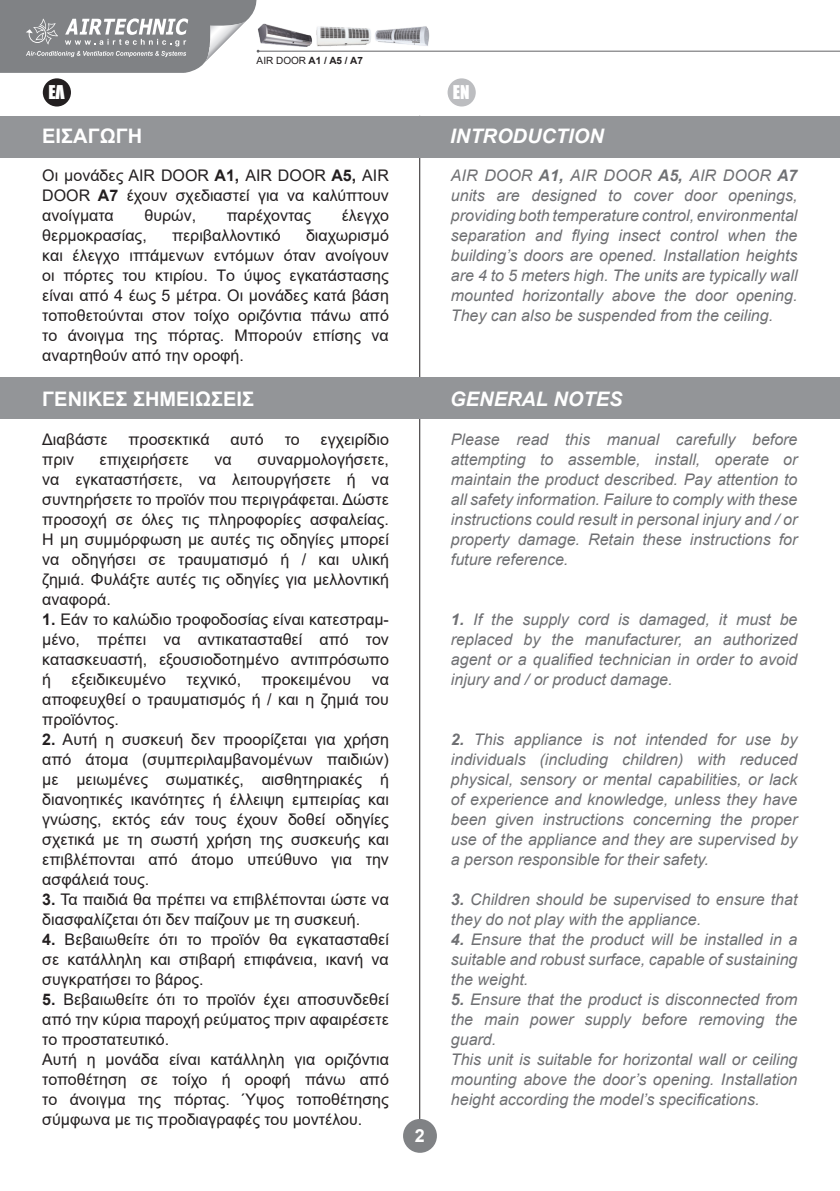
<style>
.page{position:relative;width:840px;height:1191px;background:#fff}
.page>*{position:absolute;margin:0;border:0;box-sizing:border-box;transform-origin:0 0}
.t1{font:700 20px "Arial";color:#fff}
.t2{font:italic 700 20px "Arial";color:#fff}
.t3{font:700 18px "Arial";color:#fff}
.t4{font:17.4px "Impact";color:#fff}
.t5{font:16px/20px "Arial";color:#231f20;text-align:justify}
.t6{font:italic 16px/20px "Arial";color:#6f7073;text-align:justify}
.t7{font:700 10px "Arial";color:#231f20}
.s1{font-weight:400}
.s2{font-weight:700}
</style>
<div class="page">
<img style="left:260px;top:23px;width:52px;height:24px">
<img style="left:316px;top:26px;width:55px;height:21px">
<img style="left:375px;top:26px;width:55px;height:20px">
<hr style="left:419px;top:116px;width:1px;height:1003px;background:#231f20">
<div style="left:403px;top:1119px;width:33px;height:33px;background:#808285;border-radius:50%"></div>
<hr style="left:258px;top:51px;width:581px;height:1px;background:#636366">
<svg style="left:0;top:0;width:260px;height:73px"></svg>
<div style="left:43px;top:78px;width:28px;height:28px;background:#231f20;border-radius:50%"></div>
<div style="left:447px;top:78px;width:28px;height:28px;background:#bcbdc0;border-radius:50%"></div>
<div style="left:0;top:116px;width:839px;height:42px;background:#939598"></div>
<div style="left:0;top:377px;width:839px;height:42px;background:#939598"></div>
<p class="t7" style="left:256px;top:53px;width:108px"><span class="s1">AIR DOOR</span> A1 / A5 / A7</p>
<p class="t4" style="left:48px;top:79px;width:18px">ΕΛ</p>
<p class="t4" style="left:452px;top:79px;width:18px">EN</p>
<p class="t1" style="left:42px;top:122px;width:101px">ΕΙΣΑΓΩΓΗ</p>
<p class="t2" style="left:450px;top:123px;width:155px">INTRODUCTION</p>
<p class="t6" style="left:450px;top:165px;width:348px">AIR DOOR <span class="s2">A1,</span> AIR DOOR <span class="s2">A5,</span> AIR DOOR <span class="s2">A7 </span>units are designed to cover door openings, providing both temperature control, environmental separation and flying insect control when the building’s doors are opened. Installation heights are 4 to 5 meters high. The units are typically wall mounted horizontally above the door opening.<br>They can also be suspended from the ceiling.</p>
<p class="t5" style="left:42px;top:165px;width:348px">Οι μονάδες AIR DOOR <span class="s2">A1,</span> AIR DOOR <span class="s2">A5,</span> AIR DOOR <span class="s2">A7</span> έχουν σχεδιαστεί για να καλύπτουν ανοίγματα</p>
<p class="t5" style="left:144px;top:205px;width:53px">θυρών,</p>
<p class="t5" style="left:227px;top:205px;width:86px">παρέχοντας</p>
<p class="t5" style="left:341px;top:205px;width:49px">έλεγχο</p>
<p class="t5" style="left:42px;top:225px;width:106px">θερμοκρασίας,</p>
<p class="t5" style="left:172px;top:225px;width:110px">περιβαλλοντικό</p>
<p class="t5" style="left:42px;top:225px;width:348px;text-indent:263px">διαχωρισμό και έλεγχο ιπτάμενων εντόμων όταν ανοίγουν οι πόρτες του κτιρίου. Τo ύψος εγκατάστασης είναι από 4 έως 5 μέτρα. Οι μονάδες κατά βάση τοποθετούνται στον τοίχο οριζόντια πάνω από το άνοιγμα της πόρτας. Μπορούν επίσης να αναρτηθούν από την οροφή.</p>
<p class="t1" style="left:42px;top:384px;width:213px">ΓΕΝΙΚΕΣ ΣΗΜΕΙΩΣΕΙΣ</p>
<p class="t2" style="left:450px;top:385px;width:173px">GENERAL NOTES</p>
<p class="t6" style="left:450px;top:429px;width:348px">Please read this manual carefully before attempting to assemble, install, operate or maintain the product described. Pay attention to all safety information. Failure to comply with these instructions could result in personal injury and / or property damage. Retain these instructions for future reference.</p>
<p class="t5" style="left:42px;top:429px;width:67px">Διαβάστε</p>
<p class="t5" style="left:128px;top:429px;width:82px">προσεκτικά</p>
<p class="t5" style="left:230px;top:429px;width:35px">αυτό</p>
<p class="t5" style="left:284px;top:429px;width:16px">το</p>
<p class="t5" style="left:320px;top:429px;width:70px">εγχειρίδιο</p>
<p class="t5" style="left:42px;top:449px;width:33px">πριν</p>
<p class="t5" style="left:100px;top:449px;width:91px">επιχειρήσετε</p>
<p class="t5" style="left:214px;top:449px;width:19px">να</p>
<p class="t5" style="left:42px;top:449px;width:348px;text-indent:215px">συναρμολογήσετε, να εγκαταστήσετε, να λειτουργήσετε ή να συντηρήσετε το προϊόν που περιγράφεται. Δώστε προσοχή σε όλες τις πληροφορίες ασφαλείας.<br>Η μη συμμόρφωση με αυτές τις οδηγίες μπορεί να οδηγήσει σε τραυματισμό ή / και υλική ζημιά. Φυλάξτε αυτές τις οδηγίες για μελλοντική αναφορά.</p>
<p class="t5" style="left:42px;top:609px;width:348px"><span class="s2">1.</span> Εάν το καλώδιο τροφοδοσίας είναι κατεστραμ&shy;μένο, πρέπει να αντικατασταθεί από τον κατασκευαστή, εξουσιοδοτημένο αντιπρόσωπο ή</p>
<p class="t6" style="left:450px;top:609px;width:348px"><span class="s2">1.</span> If the supply cord is damaged, it must be replaced by the manufacturer, an authorized agent or a qualified technician in order to avoid injury and / or product damage.</p>
<p class="t5" style="left:71px;top:669px;width:96px">εξειδικευμένο</p>
<p class="t5" style="left:186px;top:669px;width:56px">τεχνικό,</p>
<p class="t5" style="left:261px;top:669px;width:91px">προκειμένου</p>
<p class="t5" style="left:42px;top:669px;width:348px;text-indent:329px">να αποφευχθεί ο τραυματισμός ή / και η ζημιά του προϊόντος.</p>
<p class="t5" style="left:42px;top:729px;width:348px"><span class="s2">2.</span> Αυτή η συσκευή δεν προορίζεται για χρήση από άτομα (συμπεριλαμβανομένων παιδιών) με μειωμένες σωματικές, αισθητηριακές ή διανοητικές ικανότητες ή έλλειψη εμπειρίας και γνώσης, εκτός εάν τους έχουν δοθεί οδηγίες σχετικά με τη σωστή χρήση της συσκευής και επιβλέπονται από άτομο υπεύθυνο για την ασφάλειά τους.</p>
<p class="t5" style="left:42px;top:889px;width:348px"><span class="s2">3.</span> Τα παιδιά θα πρέπει να επιβλέπονται ώστε να διασφαλίζεται ότι δεν παίζουν με τη συσκευή.</p>
<p class="t5" style="left:42px;top:929px;width:348px"><span class="s2">4.</span> Βεβαιωθείτε ότι το προϊόν θα εγκατασταθεί σε κατάλληλη και στιβαρή επιφάνεια, ικανή να συγκρατήσει το βάρος.</p>
<p class="t5" style="left:42px;top:989px;width:348px"><span class="s2">5.</span> Βεβαιωθείτε ότι το προϊόν έχει αποσυνδεθεί από την κύρια παροχή ρεύματος πριν αφαιρέσετε το προστατευτικό.</p>
<p class="t5" style="left:42px;top:1049px;width:348px">Αυτή η μονάδα είναι κατάλληλη για οριζόντια τοποθέτηση σε τοίχο ή οροφή πάνω από το άνοιγμα της πόρτας. Ύψος τοποθέτησης σύμφωνα με τις προδιαγραφές του μοντέλου.</p>
<p class="t6" style="left:450px;top:729px;width:348px"><span class="s2">2.</span> This appliance is not intended for use by individuals (including children) with reduced physical, sensory or mental capabilities, or lack of experience and knowledge, unless they have been given instructions concerning the proper use of the appliance and they are supervised by a person responsible for their safety.</p>
<p class="t6" style="left:450px;top:889px;width:348px"><span class="s2">3.</span> Children should be supervised to ensure that they do not play with the appliance.</p>
<p class="t6" style="left:450px;top:929px;width:348px"><span class="s2">4.</span> Ensure that the product will be installed in a suitable and robust surface, capable of sustaining the weight.</p>
<p class="t6" style="left:450px;top:989px;width:348px"><span class="s2">5.</span> Ensure that the product is disconnected from the main power supply before removing the guard.</p>
<p class="t6" style="left:450px;top:1049px;width:348px">This unit is suitable for horizontal wall or ceiling mounting above the door’s opening. Installation height according the model’s specifications.</p>
<p class="t3" style="left:415px;top:1123px;width:12px">2</p>
</div>
